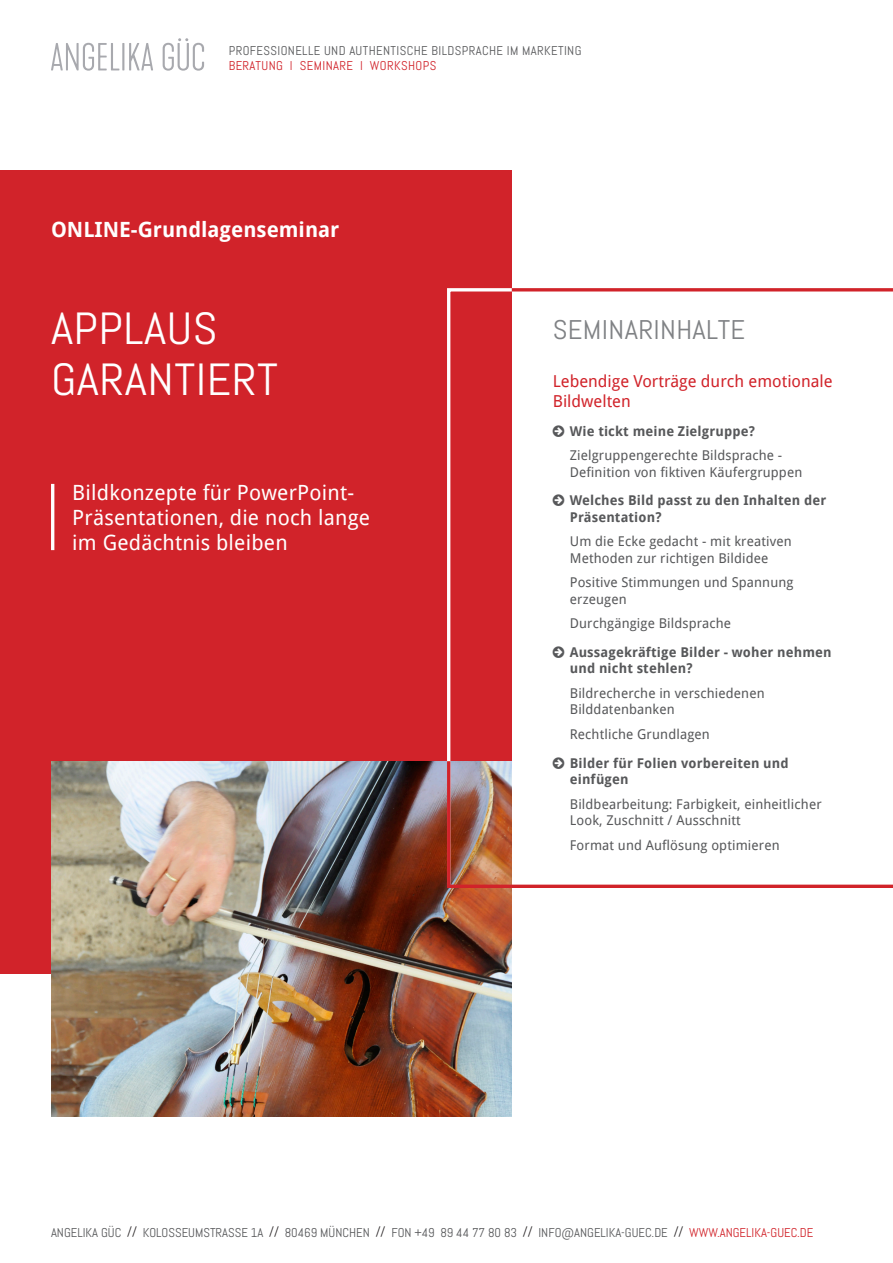
<style>
.page{position:relative;width:893px;height:1263px;background:#fff}
.page>*{position:absolute;margin:0;border:0;box-sizing:border-box;transform-origin:0 0}
.t1{font:45px/51px "Abel";letter-spacing:.01em;color:#fff;scale:1.06 1}
.t2{font:27px "Abel";letter-spacing:.01em;color:#808285;scale:1.06 1}
.t3{font:21px/25.2px "Droid Sans";letter-spacing:.01em;color:#fff}
.t4{font:700 21px "Droid Sans";color:#fff}
.t5{font:16.5px/19.8px "Droid Sans";color:#d1232a}
.t6{font:13.5px/16.2px "Droid Sans";letter-spacing:.01em;color:#57585a}
.t7{font:700 13.5px/16.2px "Droid Sans";letter-spacing:.01em;color:#57585a}
.t8{font:12.75px "Abel";color:#57585a}
.t9{font:12.75px "Abel";letter-spacing:.03em;color:#57585a}
.t10{font:12.75px "Abel";letter-spacing:.03em;color:#d1232a}
.s1{color:#231f20}
.s2{color:#d1232a}
</style>
<div class="page">
<div style="left:0;top:170px;width:512px;height:804px;background:#d1232a"></div>
<img style="left:51px;top:761px;width:461px;height:355px">
<hr style="left:122px;top:43px;width:2px;height:27px;background:#a8a9ae">
<svg style="left:163px;top:38px;width:41px;height:33px"></svg>
<svg style="left:51px;top:43px;width:68px;height:28px"></svg>
<svg style="left:129px;top:43px;width:24px;height:27px"></svg>
<hr style="left:51px;top:484px;width:3px;height:66px;background:#fff">
<svg style="left:445px;top:288px;width:448px;height:603px"></svg>
<p class="t9" style="left:229px;top:43px;width:354px">PROFESSIONELLE UND AUTHENTISCHE BILDSPRACHE IM MARKETING</p>
<p class="t10" style="left:229px;top:58px;width:209px">BERATUNG l SEMINARE l WORKSHOPS</p>
<p class="t4" style="left:51px;top:215px;width:290px">ONLINE-Grundlagenseminar</p>
<p class="t1" style="left:51px;top:303px;width:216px">APPLAUS<br>GARANTIERT</p>
<p class="t2" style="left:553px;top:313px;width:183px">SEMINARINHALTE</p>
<p class="t5" style="left:553px;top:370px;width:281px">Lebendige Vorträge durch emotionale<br>Bildwelten</p>
<p class="t7" style="left:570px;top:422px;width:187px">Wie tickt meine Zielgruppe?</p>
<p class="t6" style="left:570px;top:447px;width:234px">Zielgruppengerechte Bildsprache -<br>Definition von fiktiven Käufergruppen</p>
<p class="t7" style="left:570px;top:492px;width:258px">Welches Bild passt zu den Inhalten der<br>Präsentation?</p>
<p class="t6" style="left:570px;top:533px;width:223px">Um die Ecke gedacht - mit kreativen<br>Methoden zur richtigen Bildidee</p>
<p class="t6" style="left:570px;top:574px;width:225px">Positive Stimmungen und Spannung erzeugen</p>
<p class="t6" style="left:570px;top:615px;width:163px">Durchgängige Bildsprache</p>
<p class="t7" style="left:570px;top:644px;width:263px">Aussagekräftige Bilder - woher nehmen und nicht stehlen?</p>
<p class="t6" style="left:570px;top:685px;width:196px">Bildrecherche in verschiedenen<br>Bilddatenbanken</p>
<p class="t6" style="left:570px;top:726px;width:141px">Rechtliche Grundlagen</p>
<p class="t7" style="left:570px;top:755px;width:220px">Bilder für Folien vorbereiten und einfügen</p>
<p class="t6" style="left:570px;top:795px;width:253px">Bildbearbeitung: Farbigkeit, einheitlicher<br>Look, Zuschnitt / Ausschnitt</p>
<p class="t6" style="left:570px;top:836px;width:211px">Format und Auflösung optimieren</p>
<p class="t3" style="left:72px;top:479px;width:299px">Bildkonzepte für PowerPoint-<br>Präsentationen, die noch lange im Gedächtnis bleiben</p>
<p class="t8" style="left:51px;top:1225px;width:764px">ANGELIKA GÜC <span class="s1">//</span> KOLOSSEUMSTRASSE 1A <span class="s1">//</span> 80469 MÜNCHEN <span class="s1">//</span> FON +49 89 44 77 80 83 <span class="s1">//</span> INFO@ANGELIKA-GUEC.DE <span class="s1">//</span> <span class="s2">WWW.ANGELIKA-GUEC.DE</span></p>
</div>
